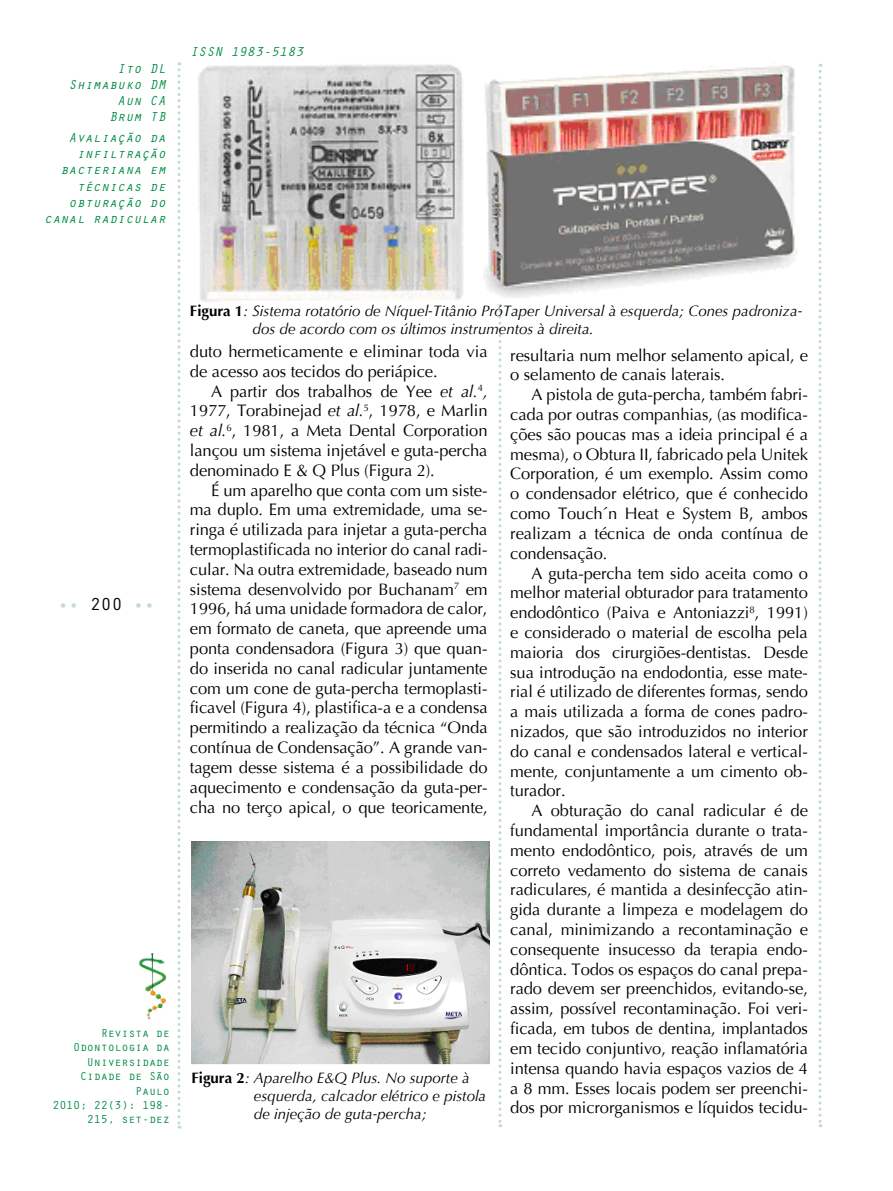
<style>
.page{position:relative;width:893px;height:1191px;background:#fff}
.page>*{position:absolute;margin:0;border:0;box-sizing:border-box;transform-origin:0 0}
.t1{font:18px "Orator Std";color:#c3ddcb}
.t2{font:16.5px/19.8px "Optima";letter-spacing:-.005em;color:#000;text-align:justify}
.t3{font:italic 15px/18px "Optima";color:#000}
.t4{font:italic 13.5px/16.2px "Orator Std";color:#008c44;text-align:right}
.t5{font:12px/14.4px "Orator Std";letter-spacing:-.025em;color:#008c44;text-align:right}
.s1{color:#000}
.s2{font-weight:700;font-style:normal}
.s3{font-style:italic}
</style>
<div class="page">
<svg style="left:178px;top:62px;width:3px;height:1066px"></svg>
<svg style="left:498px;top:304px;width:3px;height:823px"></svg>
<svg style="left:819px;top:64px;width:3px;height:1063px"></svg>
<img style="left:138px;top:953px;width:28px;height:66px">
<img style="left:191px;top:841px;width:298px;height:223px">
<img style="left:198px;top:64px;width:265px;height:238px">
<img style="left:484px;top:65px;width:313px;height:233px">
<p class="t4" style="left:69px;top:60px;width:99px">Ito DL<br>Shimabuko DM<br>Aun CA<br>Brum TB</p>
<p class="t4" style="left:44px;top:129px;width:123px">Avaliação da infiltração bacteriana em técnicas de obturação do canal radicular</p>
<p class="t4" style="left:190px;top:43px;width:115px">ISSN 1983-5183</p>
<p class="t1" style="left:58px;top:591px;width:99px">•• <span class="s1">200</span> ••</p>
<p class="t5" style="left:52px;top:1025px;width:119px">Revista de<br>Odontologia da<br>Universidade<br>Cidade de São<br>Paulo<br>2010; 22(3): 198-<br>215, set-dez</p>
<p class="t3" style="left:252px;top:301px;width:551px;text-indent:-63px"><span class="s2">Figura 1</span>: Sistema rotatório de Níquel-Titânio PróTaper Universal à esquerda; Cones padroniza&shy;dos de acordo com os últimos instrumentos à direita.</p>
<p class="t2" style="left:190px;top:342px;width:299px">duto hermeticamente e eliminar toda via de acesso aos tecidos do periápice.</p>
<p class="t2" style="left:190px;top:381px;width:299px;text-indent:21px">A partir dos trabalhos de Yee <span class="s3">et al.</span><sup>4</sup><span class="s3">, </span>1977, Torabinejad <span class="s3">et al.</span><sup>5</sup>, 1978, e Marlin <span class="s3">et al.</span><sup>6</sup>, 1981, a Meta Dental Corporation lançou um sistema injetável e guta-percha denominado E &amp; Q Plus (Figura 2).</p>
<p class="t2" style="left:190px;top:480px;width:299px;text-indent:21px">É um aparelho que conta com um siste&shy;ma duplo. Em uma extremidade, uma se&shy;ringa é utilizada para injetar a guta-percha termoplastificada no interior do canal radi&shy;cular. Na outra extremidade, baseado num sistema desenvolvido por Buchanam<sup>7</sup> em 1996, há uma unidade formadora de calor, em formato de caneta, que apreende uma ponta condensadora (Figura 3) que quan&shy;do inserida no canal radicular juntamente com um cone de guta-percha termoplasti&shy;ficavel (Figura 4), plastifica-a e a condensa permitindo a realização da técnica “Onda contínua de Condensação”. A grande van&shy;tagem desse sistema é a possibilidade do aquecimento e condensação da guta-per&shy;cha no terço apical, o que teoricamente,</p>
<p class="t3" style="left:254px;top:1069px;width:234px;text-indent:-63px"><span class="s2">Figura 2</span>: Aparelho E&amp;Q Plus. No suporte à esquerda, calcador elétrico e pistola de injeção de guta-percha;</p>
<p class="t2" style="left:510px;top:345px;width:299px">resultaria num melhor selamento apical, e o selamento de canais laterais.</p>
<p class="t2" style="left:510px;top:385px;width:299px;text-indent:21px">A pistola de guta-percha, também fabri&shy;cada por outras companhias, (as modifica&shy;ções são poucas mas a ideia principal é a mesma), o Obtura II, fabricado pela Unitek Corporation, é um exemplo. Assim como o condensador elétrico, que é conhecido como Touch´n Heat e System B, ambos realizam a técnica de onda contínua de condensação.</p>
<p class="t2" style="left:510px;top:563px;width:299px;text-indent:21px">A guta-percha tem sido aceita como o melhor material obturador para tratamento endodôntico (Paiva e Antoniazzi<sup>8</sup>, 1991) e considerado o material de escolha pela maioria dos cirurgiões-dentistas. Desde sua introdução na endodontia, esse mate&shy;rial é utilizado de diferentes formas, sendo a mais utilizada a forma de cones padro&shy;nizados, que são introduzidos no interior do canal e condensados lateral e vertical&shy;mente, conjuntamente a um cimento ob&shy;turador.</p>
<p class="t2" style="left:510px;top:801px;width:299px;text-indent:21px">A obturação do canal radicular é de fundamental importância durante o trata&shy;mento endodôntico, pois, através de um correto vedamento do sistema de canais radiculares, é mantida a desinfecção atin&shy;gida durante a limpeza e modelagem do canal, minimizando a recontaminação e consequente insucesso da terapia endo&shy;dôntica. Todos os espaços do canal prepa&shy;rado devem ser preenchidos, evitando-se, assim, possível recontaminação. Foi veri&shy;ficada, em tubos de dentina, implantados em tecido conjuntivo, reação inflamatória intensa quando havia espaços vazios de 4 a 8 mm. Esses locais podem ser preenchi&shy;dos por microrganismos e líquidos tecidu-</p>
</div>
